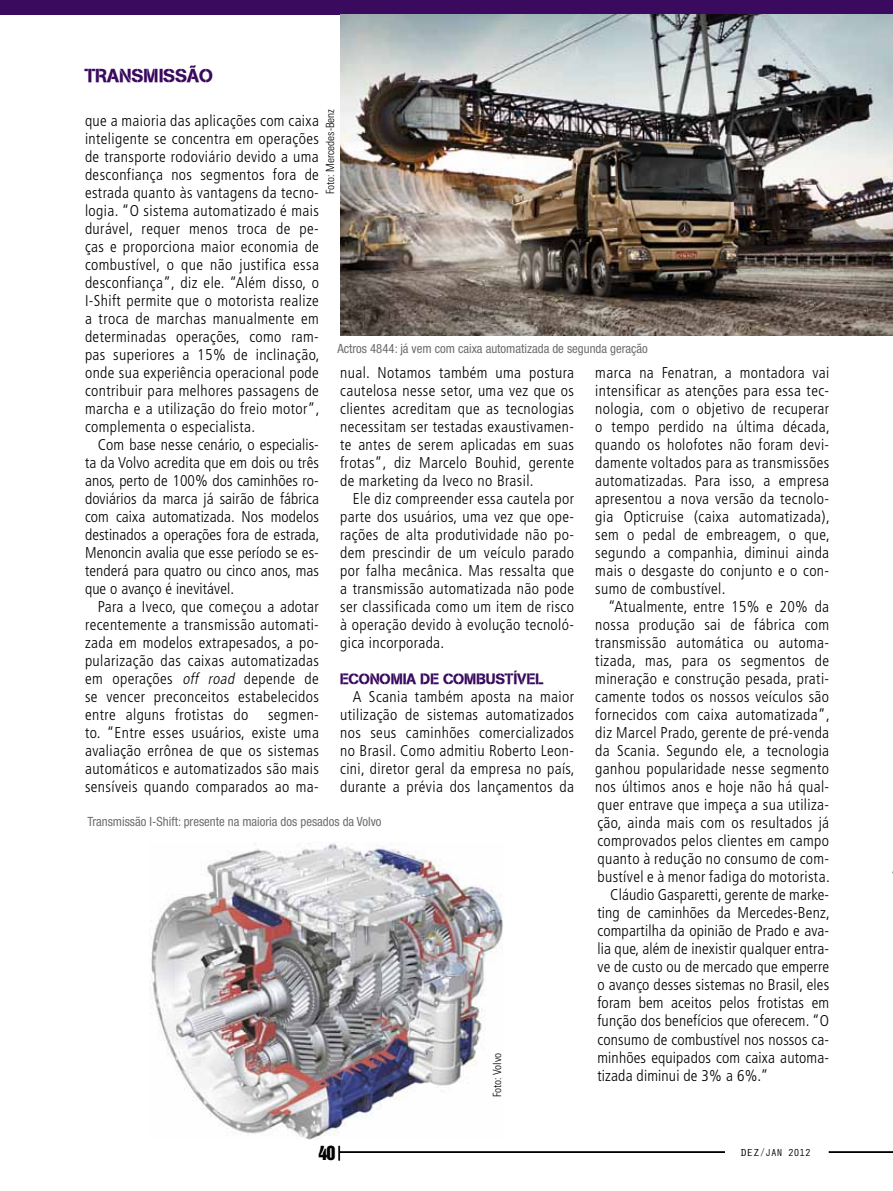
<style>
.page{position:relative;width:893px;height:1191px;background:#fff}
.page>*{position:absolute;margin:0;border:0;box-sizing:border-box;transform-origin:0 0}
.t1{font:18.75px "Absolut DB Normal";color:#390a5d}
.t2{font:18px "Helvetica Inserat Cyr Upright";color:#000}
.t3{font:300 condensed 15.6px/18px "Frutiger";letter-spacing:.025em;color:#000;text-align:justify}
.t4{font:15px "Absolut DB Normal";color:#390a5d}
.t5{font:condensed 12.75px "Helvetica Neue";color:#6d6e71}
.t6{font:300 condensed 11.25px "Univers";color:#000}
.t7{font:10.5px "Orator Std";letter-spacing:-.06em;color:#000;scale:1.17 1}
.s1{font-style:italic;font-size:15.3px}
</style>
<div class="page">
<div style="left:829px;top:1151px;width:64px;height:1px;border:1px solid #000"></div>
<div style="left:339px;top:1151px;width:414px;height:1px;border:1px solid #000"></div>
<svg style="left:339px;top:1145px;width:1px;height:15px"></svg>
<div style="left:725px;top:1148px;width:100px;height:7px;background:#fff"></div>
<div style="left:0;top:0;width:893px;height:14px;background:#390a5d"></div>
<img style="left:150px;top:842px;width:353px;height:297px">
<img style="left:340px;top:14px;width:553px;height:321px">
<p class="t1" style="left:85px;top:64px;width:130px">TRANSMISSÃO</p>
<p class="t6" style="left:323px;top:194px;width:87px;rotate:-90deg">Foto: Mercedes-Benz</p>
<p class="t3" style="left:85px;top:112px;width:236px">que a maioria das aplicações com caixa inteligente se concentra em operações de transporte rodoviário devido a uma desconfiança nos segmentos fora de estrada quanto às vantagens da tecno&shy;logia. “O sistema automatizado é mais durável, requer menos troca de pe&shy;ças e proporciona maior economia de combustível, o que não justifica essa desconfiança”, diz ele. “Além disso, o I-Shift permite que o motorista realize a troca de marchas manualmente em determinadas operações, como ram&shy;pas superiores a 15% de inclinação, onde sua experiência operacional pode contribuir para melhores passagens de marcha e a utilização do freio motor”, complementa o especialista.</p>
<p class="t3" style="left:85px;top:436px;width:236px;text-indent:13px">Com base nesse cenário, o especialis&shy;ta da Volvo acredita que em dois ou três anos, perto de 100% dos caminhões ro&shy;doviários da marca já sairão de fábrica com caixa automatizada. Nos modelos destinados a operações fora de estrada, Menoncin avalia que esse período se es&shy;tenderá para quatro ou cinco anos, mas que o avanço é inevitável.</p>
<p class="t3" style="left:85px;top:598px;width:235px;text-indent:13px">Para a Iveco, que começou a adotar recentemente a transmissão automati&shy;zada em modelos extrapesados, a po&shy;pularização das caixas automatizadas em operações <span class="s1">off road</span> depende de se vencer preconceitos estabelecidos entre alguns frotistas do</p>
<p class="t5" style="left:337px;top:341px;width:312px">Actros 4844: já vem com caixa automatizada de segunda geração</p>
<p class="t3" style="left:595px;top:364px;width:236px">marca na Fenatran, a montadora vai intensificar as atenções para essa tec&shy;nologia, com o objetivo de recuperar o tempo perdido na última década, quando os holofotes não foram devi&shy;damente voltados para as transmissões automatizadas. Para isso, a empresa apresentou a nova versão da tecnolo&shy;gia Opticruise (caixa automatizada), sem o pedal de embreagem, o que, segundo a companhia, diminui ainda mais o desgaste do conjunto e o con&shy;sumo de combustível.</p>
<p class="t3" style="left:608px;top:598px;width:223px">“Atualmente, entre 15% e 20% da</p>
<p class="t3" style="left:595px;top:616px;width:235px">nossa produção sai de fábrica com</p>
<p class="t3" style="left:595px;top:634px;width:235px">transmissão automática ou automa-</p>
<p class="t3" style="left:595px;top:652px;width:235px">tizada, mas, para os segmentos de</p>
<p class="t3" style="left:595px;top:670px;width:235px">mineração e construção pesada, prati-</p>
<p class="t3" style="left:595px;top:688px;width:235px">camente todos os nossos veículos são</p>
<p class="t3" style="left:595px;top:706px;width:236px">fornecidos com caixa automatizada”,</p>
<p class="t3" style="left:595px;top:724px;width:235px">diz Marcel Prado, gerente de pré-venda</p>
<p class="t3" style="left:595px;top:742px;width:235px">da Scania. Segundo ele, a tecnologia</p>
<p class="t3" style="left:595px;top:760px;width:235px">ganhou popularidade nesse segmento</p>
<p class="t3" style="left:595px;top:778px;width:235px">nos últimos anos e hoje não há qual-</p>
<p class="t3" style="left:597px;top:796px;width:233px">quer entrave que impeça a sua utiliza-</p>
<p class="t3" style="left:597px;top:814px;width:233px">ção, ainda mais com os resultados já</p>
<p class="t3" style="left:597px;top:832px;width:233px">comprovados pelos clientes em campo</p>
<p class="t3" style="left:597px;top:850px;width:233px">quanto à redução no consumo de com-</p>
<p class="t3" style="left:597px;top:868px;width:234px">bustível e à menor fadiga do motorista.</p>
<p class="t3" style="left:610px;top:886px;width:220px">Cláudio Gasparetti, gerente de marke-</p>
<p class="t3" style="left:597px;top:904px;width:234px">ting de caminhões da Mercedes-Benz,</p>
<p class="t3" style="left:597px;top:922px;width:233px">compartilha da opinião de Prado e ava-</p>
<p class="t3" style="left:597px;top:940px;width:233px">lia que, além de inexistir qualquer entra-</p>
<p class="t3" style="left:597px;top:958px;width:233px">ve de custo ou de mercado que emperre</p>
<p class="t3" style="left:597px;top:976px;width:233px">o avanço desses sistemas no Brasil, eles</p>
<p class="t3" style="left:597px;top:994px;width:233px">foram bem aceitos pelos frotistas em</p>
<p class="t3" style="left:597px;top:1012px;width:233px">função dos benefícios que oferecem. “O</p>
<p class="t3" style="left:597px;top:1030px;width:233px">consumo de combustível nos nossos ca-</p>
<p class="t3" style="left:597px;top:1048px;width:233px">minhões equipados com caixa automa-</p>
<p class="t3" style="left:597px;top:1066px;width:172px">tizada diminui de 3% a 6%.”</p>
<p class="t3" style="left:340px;top:364px;width:235px">nual. Notamos também uma postura cautelosa nesse setor, uma vez que os clientes acreditam que as tecnologias necessitam ser testadas exaustivamen&shy;te antes de serem aplicadas em suas frotas”, diz Marcelo Bouhid, gerente de marketing da Iveco no Brasil.</p>
<p class="t3" style="left:340px;top:490px;width:235px;text-indent:13px">Ele diz compreender essa cautela por parte dos usuários, uma vez que ope&shy;rações de alta produtividade não po&shy;dem prescindir de um veículo parado por falha mecânica. Mas ressalta que a transmissão automatizada não pode ser classificada como um item de risco à operação devido à evolução tecnoló&shy;gica incorporada.</p>
<p class="t4" style="left:340px;top:670px;width:205px">ECONOMIA DE COMBUSTÍVEL</p>
<p class="t3" style="left:340px;top:688px;width:236px;text-indent:13px">A Scania também aposta na maior utilização de sistemas automatizados nos seus caminhões comercializados no Brasil. Como admitiu Roberto Leon&shy;cini, diretor geral da empresa no país, durante a prévia dos lançamentos da</p>
<p class="t3" style="left:85px;top:706px;width:235px;text-indent:183px">segmen&shy;to. “Entre esses usuários, existe uma avaliação errônea de que os sistemas automáticos e automatizados são mais sensíveis quando comparados ao ma-</p>
<p class="t5" style="left:87px;top:814px;width:296px">Transmissão I-Shift: presente na maioria dos pesados da Volvo</p>
<p class="t6" style="left:490px;top:1097px;width:46px;rotate:-90deg">Foto: Volvo</p>
<p class="t2" style="left:319px;top:1142px;width:18px">40</p>
<p class="t7" style="left:740px;top:1144px;width:63px">DEZ/JAN 2012</p>
</div>
